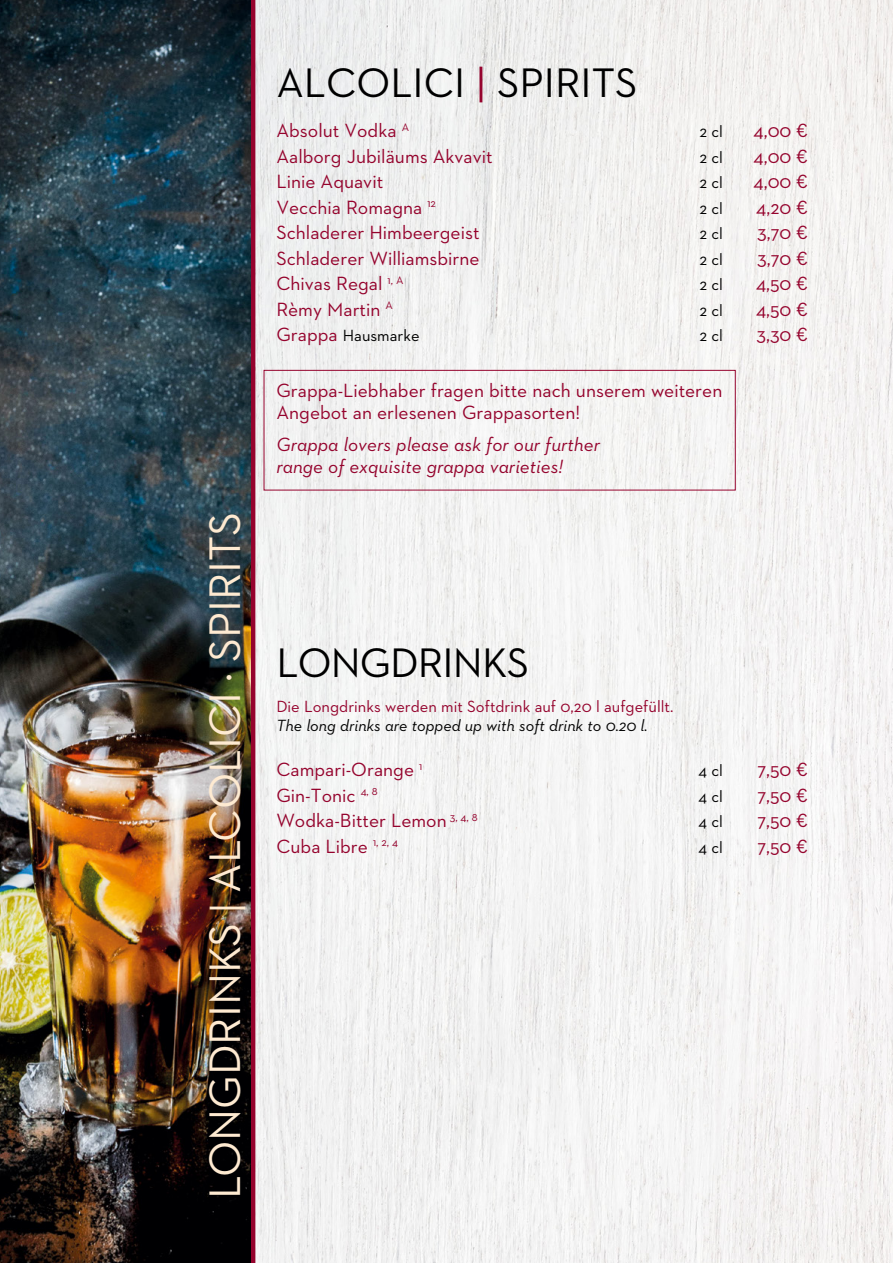
<style>
.page{position:relative;width:893px;height:1263px;background:#fff}
.page>*{position:absolute;margin:0;border:0;box-sizing:border-box;transform-origin:0 0}
.t1{font:45px "Neutraface 2 Text";color:#feead1}
.t2{font:42px "Neutraface 2 Text";color:#000}
.t3{font:42px "Neutraface 2 Text";letter-spacing:-.02em;color:#000}
.t4{font:19.5px/22.5px "Neutraface 2 Text";color:#95032d}
.t5{font:italic 19.5px/22.5px "Neutraface 2 Text";color:#95032d}
.t6{font:16.5px "Neutraface 2 Text";color:#000}
.t7{font:16.5px "Neutraface 2 Text";color:#95032d}
.t8{font:italic 16.5px "Neutraface 2 Text";color:#000}
.s1{font-size:42px}
.s2{color:#95032d}
.s3{font-size:19.5px;color:#95032d}
</style>
<div class="page">
<img style="left:255px;top:0;width:638px;height:1263px">
<hr style="left:251px;top:0;width:4px;height:1263px;background:#95032d">
<img style="left:0;top:0;width:251px;height:1263px">
<div style="left:264px;top:370px;width:472px;height:120px;border:1px solid #95032d"></div>
<h1 class="t1" style="left:197px;top:1199px;width:688px;rotate:-90deg">LONGDRINKS <span class="s1">|</span> ALCOLICI · SPIRITS</h1>
<h2 class="t2" style="left:276px;top:56px;width:362px">ALCOLICI <span class="s2">|</span> SPIRITS</h2>
<p class="t4" style="left:276px;top:119px;width:134px">Absolut Vodka <sup>A</sup></p>
<p class="t6" style="left:699px;top:121px;width:25px">2 cl</p>
<p class="t4" style="left:754px;top:119px;width:56px">4,00 €</p>
<p class="t4" style="left:276px;top:144px;width:218px">Aalborg Jubiläums Akvavit</p>
<p class="t6" style="left:699px;top:147px;width:25px">2 cl</p>
<p class="t4" style="left:754px;top:144px;width:56px">4,00 €</p>
<p class="t4" style="left:276px;top:170px;width:108px">Linie Aquavit</p>
<p class="t6" style="left:699px;top:172px;width:25px">2 cl</p>
<p class="t4" style="left:754px;top:170px;width:56px">4,00 €</p>
<p class="t4" style="left:276px;top:195px;width:161px">Vecchia Romagna <sup>12</sup></p>
<p class="t6" style="left:699px;top:198px;width:25px">2 cl</p>
<p class="t4" style="left:756px;top:195px;width:53px">4,20 €</p>
<p class="t4" style="left:276px;top:221px;width:205px">Schladerer Himbeergeist</p>
<p class="t6" style="left:699px;top:223px;width:25px">2 cl</p>
<p class="t4" style="left:757px;top:221px;width:52px">3,70 €</p>
<p class="t4" style="left:276px;top:246px;width:205px">Schladerer Williamsbirne</p>
<p class="t6" style="left:699px;top:249px;width:25px">2 cl</p>
<p class="t4" style="left:757px;top:246px;width:52px">3,70 €</p>
<p class="t4" style="left:276px;top:272px;width:129px">Chivas Regal <sup>1,</sup> <sup>A</sup></p>
<p class="t6" style="left:699px;top:274px;width:25px">2 cl</p>
<p class="t4" style="left:756px;top:272px;width:53px">4,50 €</p>
<p class="t4" style="left:276px;top:297px;width:118px">Rèmy Martin <sup>A</sup></p>
<p class="t6" style="left:699px;top:300px;width:25px">2 cl</p>
<p class="t4" style="left:756px;top:297px;width:53px">4,50 €</p>
<p class="t6" style="left:276px;top:325px;width:145px"><span class="s3">Grappa</span> Hausmarke</p>
<p class="t6" style="left:699px;top:325px;width:25px">2 cl</p>
<p class="t4" style="left:756px;top:323px;width:53px">3,30 €</p>
<p class="t4" style="left:276px;top:378px;width:447px">Grappa-Liebhaber fragen bitte nach unserem weiteren<br>Angebot an erlesenen Grappasorten!</p>
<p class="t5" style="left:276px;top:432px;width:325px">Grappa lovers please ask for our further range of exquisite grappa varieties!</p>
<h2 class="t3" style="left:276px;top:637px;width:254px">LONGDRINKS</h2>
<p class="t7" style="left:276px;top:696px;width:398px">Die Longdrinks werden mit Softdrink auf 0,20 l aufgefüllt.</p>
<p class="t8" style="left:276px;top:715px;width:373px">The long drinks are topped up with soft drink to 0.20 l.</p>
<p class="t4" style="left:276px;top:758px;width:147px">Campari-Orange <sup>1</sup></p>
<p class="t6" style="left:698px;top:760px;width:26px">4 cl</p>
<p class="t4" style="left:757px;top:758px;width:52px">7,50 €</p>
<p class="t4" style="left:276px;top:783px;width:103px">Gin-Tonic <sup>4,</sup> <sup>8</sup></p>
<p class="t6" style="left:698px;top:786px;width:26px">4 cl</p>
<p class="t4" style="left:757px;top:783px;width:52px">7,50 €</p>
<p class="t4" style="left:276px;top:809px;width:203px">Wodka-Bitter Lemon <sup>3,</sup> <sup>4,</sup> <sup>8</sup></p>
<p class="t6" style="left:698px;top:811px;width:26px">4 cl</p>
<p class="t4" style="left:757px;top:809px;width:52px">7,50 €</p>
<p class="t4" style="left:276px;top:834px;width:123px">Cuba Libre <sup>1,</sup> <sup>2,</sup> <sup>4</sup></p>
<p class="t6" style="left:698px;top:837px;width:26px">4 cl</p>
<p class="t4" style="left:757px;top:834px;width:52px">7,50 €</p>
</div>
